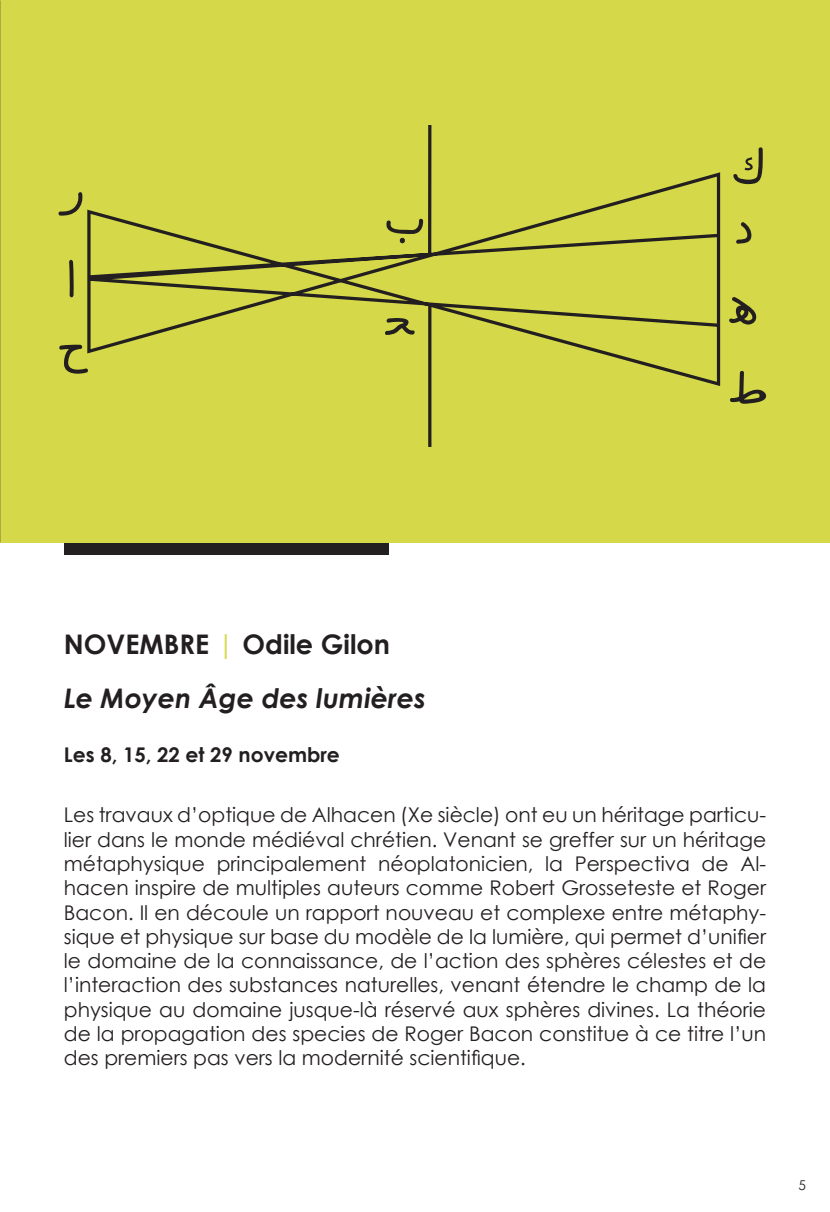
<style>
.page{position:relative;width:830px;height:1212px;background:#fff}
.page>*{position:absolute;margin:0;border:0;box-sizing:border-box;transform-origin:0 0}
.t1{font:italic 700 27px "Century Gothic";color:#231f20}
.t2{font:700 27px "Century Gothic";color:#231f20}
.t3{font:20.25px/24.3px "Century Gothic";color:#231f20;text-align:justify}
.t4{font:700 20.25px "Century Gothic";color:#231f20}
.t5{font:13.5px "Century Gothic";color:#231f20}
.s1{font-weight:400;color:#d5d949}
</style>
<div class="page">
<div style="left:64px;top:529px;width:324px;height:26px;background:#231f20"></div>
<div style="left:0;top:0;width:829px;height:542px;background:#d5d949"></div>
<svg style="left:87px;top:125px;width:634px;height:263px"></svg>
<svg style="left:58px;top:192px;width:25px;height:24px"></svg>
<svg style="left:69px;top:259px;width:5px;height:39px"></svg>
<svg style="left:59px;top:345px;width:30px;height:30px"></svg>
<svg style="left:384px;top:218px;width:39px;height:25px"></svg>
<svg style="left:384px;top:316px;width:31px;height:19px"></svg>
<svg style="left:736px;top:222px;width:15px;height:22px"></svg>
<svg style="left:730px;top:371px;width:37px;height:33px"></svg>
<svg style="left:729px;top:297px;width:27px;height:28px"></svg>
<svg style="left:733px;top:147px;width:29px;height:38px"></svg>
<hr style="left:428px;top:304px;width:3px;height:143px;background:#231f20">
<p class="t2" style="left:64px;top:624px;width:327px">NOVEMBRE <span class="s1">|</span> Odile Gilon</p>
<p class="t1" style="left:64px;top:678px;width:363px">Le Moyen Âge des lumières</p>
<p class="t4" style="left:64px;top:739px;width:277px">Les 8, 15, 22 et 29 novembre</p>
<p class="t3" style="left:64px;top:802px;width:703px">Les travaux d’optique de Alhacen (Xe siècle) ont eu un héritage particu&shy;lier dans le monde médiéval chrétien. Venant se greffer sur un héritage métaphysique principalement néoplatonicien, la Perspectiva de Al&shy;hacen inspire de multiples auteurs comme Robert Grosseteste et Roger Bacon. Il en découle un rapport nouveau et complexe entre métaphy&shy;sique et physique sur base du modèle de la lumière, qui permet d’unifier le domaine de la connaissance, de l’action des sphères célestes et de l’interaction des substances naturelles, venant étendre le champ de la physique au domaine jusque-là réservé aux sphères divines. La théorie de la propagation des species de Roger Bacon constitue à ce titre l’un des premiers pas vers la modernité scientifique.</p>
<p class="t5" style="left:798px;top:1176px;width:9px">5</p>
</div>
